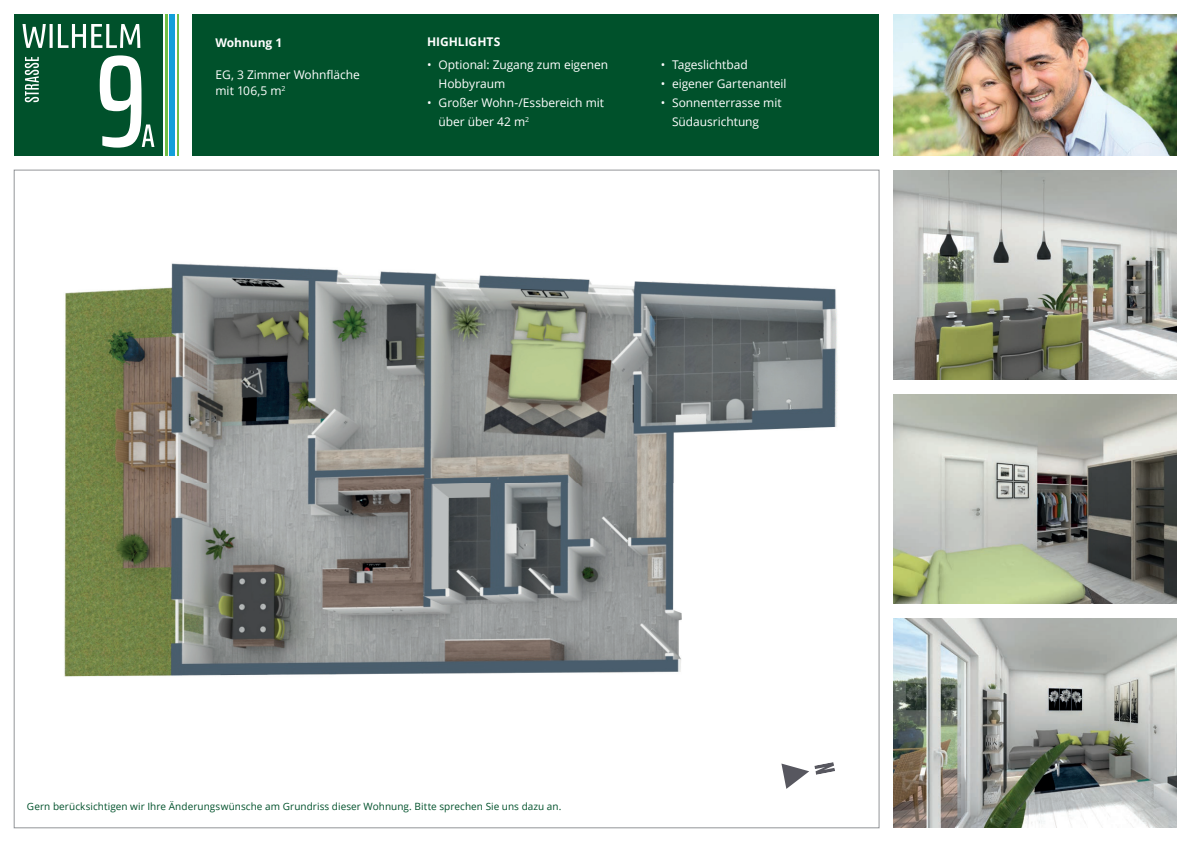
<style>
.page{position:relative;width:1191px;height:842px;background:#fff}
.page>*{position:absolute;margin:0;border:0;box-sizing:border-box;transform-origin:0 0}
.t1{font:12px/19px "Open Sans";letter-spacing:-.005em;color:#fff}
.t2{font:700 12px "Open Sans";letter-spacing:-.005em;color:#fff}
.t3{font:10px "Open Sans";letter-spacing:.005em;color:#00512b}
</style>
<div class="page">
<img style="left:64px;top:263px;width:774px;height:414px">
<div style="left:193px;top:14px;width:686px;height:142px;background:#00512b"></div>
<img style="left:893px;top:14px;width:283px;height:142px">
<img style="left:893px;top:171px;width:283px;height:208px">
<img style="left:893px;top:394px;width:283px;height:210px">
<img style="left:893px;top:618px;width:283px;height:210px">
<div style="left:169px;top:14px;width:5px;height:142px;background:#139fda"></div>
<hr style="left:165px;top:14px;width:2px;height:142px;background:#70be46">
<hr style="left:177px;top:14px;width:2px;height:142px;background:#70be46">
<div style="left:14px;top:14px;width:149px;height:142px;background:#00512b"></div>
<svg style="left:100px;top:55px;width:54px;height:93px"></svg>
<svg style="left:22px;top:24px;width:118px;height:24px"></svg>
<svg style="left:25px;top:57px;width:14px;height:45px"></svg>
<img style="left:781px;top:763px;width:28px;height:26px">
<img style="left:814px;top:762px;width:21px;height:13px">
<p class="t2" style="left:427px;top:33px;width:75px">HIGHLIGHTS</p>
<p class="t2" style="left:215px;top:35px;width:68px">Wohnung 1</p>
<p class="t1" style="left:215px;top:67px;width:146px;line-height:16px">EG, 3 Zimmer Wohnfläche mit 106,5 m<sup>2</sup></p>
<p class="t1" style="left:438px;top:55px;width:171px;text-indent:-11px">• Optional: Zugang zum eigenen<br>Hobbyraum</p>
<p class="t1" style="left:438px;top:93px;width:167px;text-indent:-11px">• Großer Wohn-/Essbereich mit über über 42 m<sup>2</sup></p>
<p class="t1" style="left:660px;top:55px;width:89px">• Tageslichtbad</p>
<p class="t1" style="left:660px;top:74px;width:127px">• eigener Gartenanteil</p>
<p class="t1" style="left:672px;top:93px;width:111px;text-indent:-11px">• Sonnenterrasse mit<br>Südausrichtung</p>
<p class="t3" style="left:27px;top:799px;width:536px">Gern berücksichtigen wir Ihre Änderungswünsche am Grundriss dieser Wohnung. Bitte sprechen Sie uns dazu an.</p>
</div>
